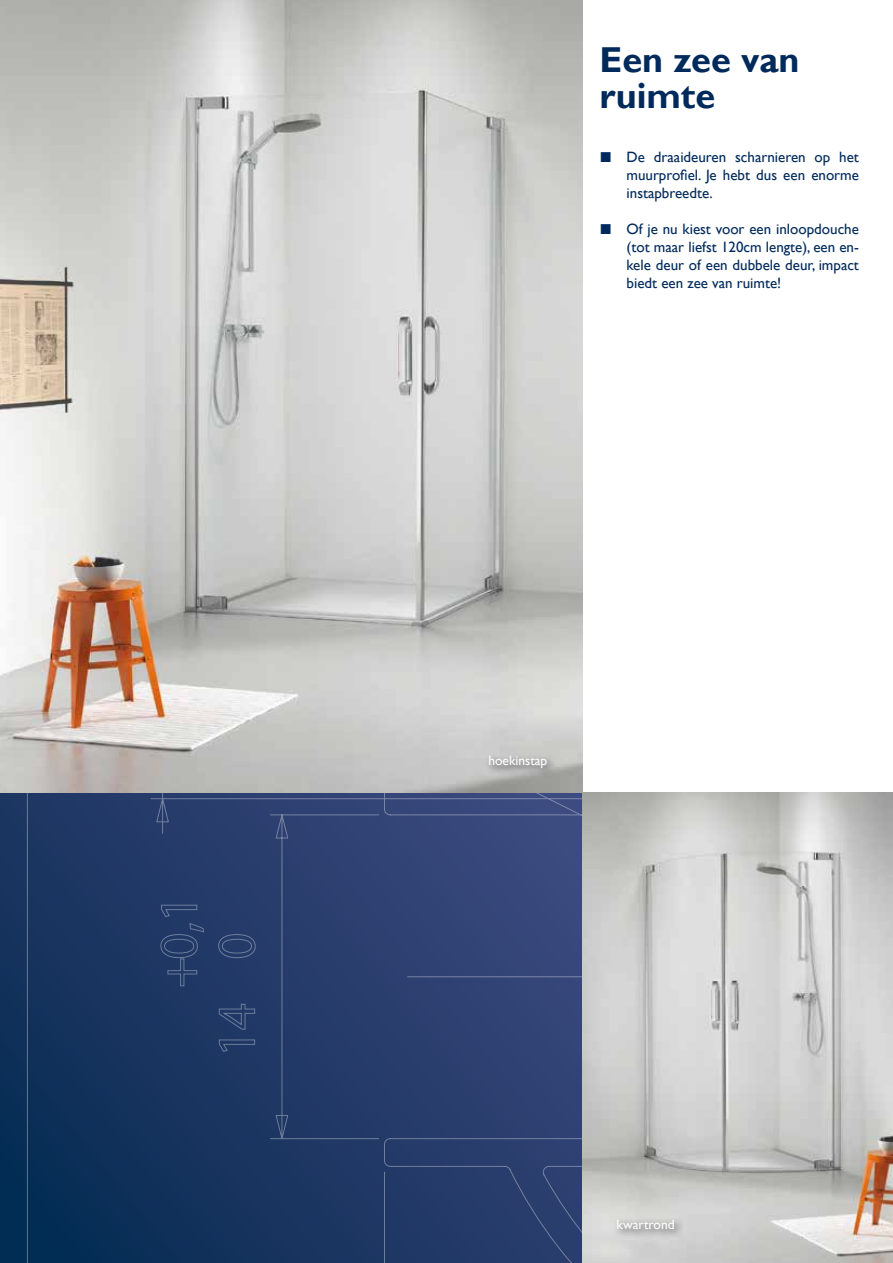
<style>
.page{position:relative;width:893px;height:1263px;background:#fff}
.page>*{position:absolute;margin:0;border:0;box-sizing:border-box;transform-origin:0 0}
.t1{font:700 36px/36px "Gill Sans";color:#002a5b}
.t2{font:15px/18px "Gill Sans";color:#002a5b;text-align:justify}
.t3{font:13.5px "Gill Sans";color:#fff}
.s1{font-family:"Franklin Gothic";font-size:21px}
</style>
<div class="page">
<div style="left:0;top:793px;width:583px;height:470px;background:linear-gradient(to bottom,#1e3662,#002b51)"></div>
<svg style="left:26px;top:793px;width:125px;height:470px;background:#15335d"></svg>
<svg style="left:151px;top:793px;width:432px;height:470px;background:#293e6d"></svg>
<hr style="left:408px;top:976px;width:175px;height:1px;background:#fff">
<img style="left:0;top:0;width:583px;height:793px">
<div style="left:484px;top:752px;width:74px;height:27px;background:#000;opacity:.75"></div>
<img style="left:583px;top:793px;width:310px;height:470px">
<div style="left:612px;top:1216px;width:73px;height:23px;background:#000;opacity:.75"></div>
<h1 class="t1" style="left:600px;top:43px;width:201px">Een zee van ruimte</h1>
<p class="t2" style="left:627px;top:148px;width:234px;text-indent:-27px"><span class="s1">■</span> De draaideuren scharnieren op het muurprofiel. Je hebt dus een enorme instapbreedte.</p>
<p class="t2" style="left:627px;top:220px;width:234px;text-indent:-27px"><span class="s1">■</span> Of je nu kiest voor een inloopdouche (tot maar liefst 120cm lengte), een en&shy;kele deur of een dubbele deur, impact biedt een zee van ruimte!</p>
<p class="t3" style="left:488px;top:753px;width:60px">hoekinstap</p>
<p class="t3" style="left:617px;top:1216px;width:60px">kwartrond</p>
</div>
